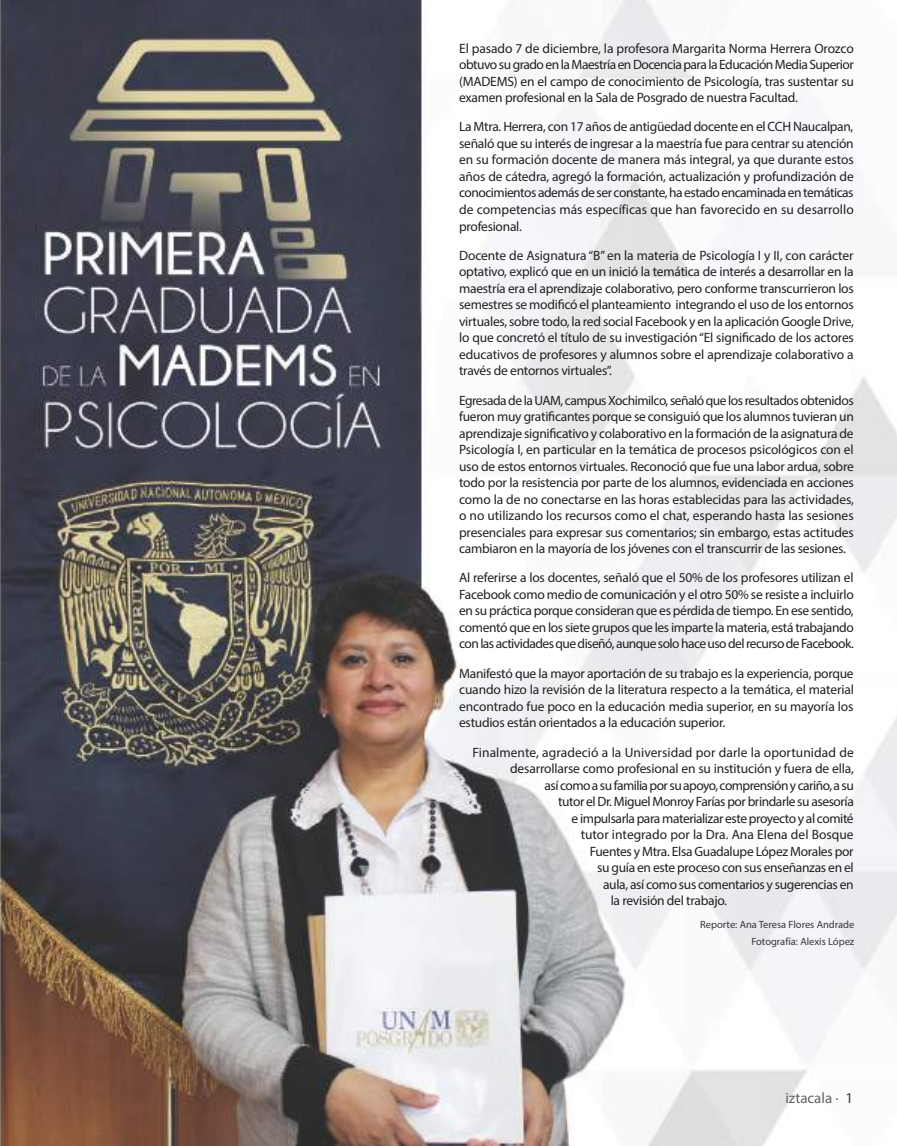
<style>
.page{position:relative;width:897px;height:1146px;background:#fff}
.page>*{position:absolute;margin:0;border:0;box-sizing:border-box;transform-origin:0 0}
.t1{font:15px "Myriad Pro";color:#606163}
.t2{font:13.5px/16.5px "Myriad Pro";letter-spacing:-.02em;color:#241f1f;text-align:justify}
.t3{font:13.5px "Myriad Pro";letter-spacing:.005em;color:#241f1f}
.t4{font:13.5px "Myriad Pro";letter-spacing:-.04em;color:#241f1f}
.t5{font:13.5px "Myriad Pro";color:#241f1f}
.t6{font:10.5px/16.5px "Myriad Pro";color:#373535;text-align:right}
.s1{color:#373535}
</style>
<div class="page">
<img style="left:0;top:0;width:897px;height:1145px">
<p class="t2" style="left:459px;top:40px;width:396px">El pasado 7 de diciembre, la profesora Margarita Norma Herrera Orozco obtuvo su grado en la Maestría en Docencia para la Educación Media Superior (MADEMS) en el campo de conocimiento de Psicología, tras sustentar su examen profesional en la Sala de Posgrado de nuestra Facultad.</p>
<p class="t2" style="left:459px;top:118px;width:396px">La Mtra. Herrera, con 17 años de antigüedad docente en el CCH Naucalpan, señaló que su interés de ingresar a la maestría fue para centrar su atención en su formación docente de manera más integral, ya que durante estos años de cátedra, agregó la formación, actualización y profundización de conocimientos además de ser constante, ha estado encaminada en temáticas de competencias más específicas que han favorecido en su desarrollo profesional.</p>
<p class="t2" style="left:459px;top:247px;width:396px">Docente de Asignatura “B” en la materia de Psicología I y II, con carácter optativo, explicó que en un inició la temática de interés a desarrollar en la maestría era el aprendizaje colaborativo, pero conforme transcurrieron los semestres se modificó el planteamiento integrando el uso de los entornos virtuales, sobre todo, la red social Facebook y en la aplicación Google Drive, lo que concretó el título de su investigación “El significado de los actores educativos de profesores y alumnos sobre el aprendizaje colaborativo a través de entornos virtuales”.</p>
<p class="t2" style="left:459px;top:391px;width:396px">Egresada de la UAM, campus Xochimilco, señaló que los resultados obtenidos fueron muy gratificantes porque se consiguió que los alumnos tuvieran un aprendizaje significativo y colaborativo en la formación de la asignatura de Psicología I, en particular en la temática de procesos psicológicos con el uso de estos entornos virtuales. Reconoció que fue una labor ardua, sobre todo por la resistencia por parte de los alumnos, evidenciada en acciones como la de no conectarse en las horas establecidas para las actividades, o no utilizando los recursos como el chat, esperando hasta las sesiones presenciales para expresar sus comentarios; sin embargo, estas actitudes cambiaron en la mayoría de los jóvenes con el transcurrir de las sesiones.</p>
<p class="t2" style="left:459px;top:569px;width:396px">Al referirse a los docentes, señaló que el 50% de los profesores utilizan el Facebook como medio de comunicación y el otro 50% se resiste a incluirlo en su práctica porque consideran que es pérdida de tiempo. En ese sentido, comentó que en los siete grupos que les imparte la materia, está trabajando con las actividades que diseñó, aunque solo hace uso del recurso de Facebook.</p>
<p class="t2" style="left:459px;top:664px;width:396px">Manifestó que la mayor aportación de su trabajo es la experiencia, porque cuando hizo la revisión de la literatura respecto a la temática, el material encontrado fue poco en la educación media superior, en su mayoría los estudios están orientados a la educación superior.</p>
<p class="t3" style="left:472px;top:743px;width:383px">Finalmente, agradeció a la Universidad por darle la oportunidad de</p>
<p class="t2" style="left:510px;top:760px;width:345px">desarrollarse como profesional en su institución y fuera de ella,</p>
<p class="t4" style="left:544px;top:776px;width:311px">así como a su familia por su apoyo, comprensión y cariño, a su</p>
<p class="t2" style="left:558px;top:793px;width:297px">tutor el Dr. Miguel Monroy Farías por brindarle su asesoría</p>
<p class="t2" style="left:572px;top:809px;width:284px">e impulsarla para materializar este proyecto y al comité</p>
<p class="t5" style="left:580px;top:826px;width:274px">tutor integrado por la Dra. Ana Elena del Bosque</p>
<p class="t2" style="left:590px;top:842px;width:265px">Fuentes y Mtra. Elsa Guadalupe López Morales por</p>
<p class="t2" style="left:597px;top:859px;width:258px">su guía en este proceso con sus enseñanzas en el</p>
<p class="t2" style="left:603px;top:875px;width:252px">aula, así como sus comentarios y sugerencias en</p>
<p class="t2" style="left:610px;top:892px;width:118px">la revisión del trabajo.</p>
<p class="t6" style="left:700px;top:916px;width:156px">Reporte: Ana Teresa Flores Andrade<br>Fotografía: Alexis López</p>
<p class="t1" style="left:785px;top:1089px;width:69px">iztacala · <span class="s1">1</span></p>
</div>
